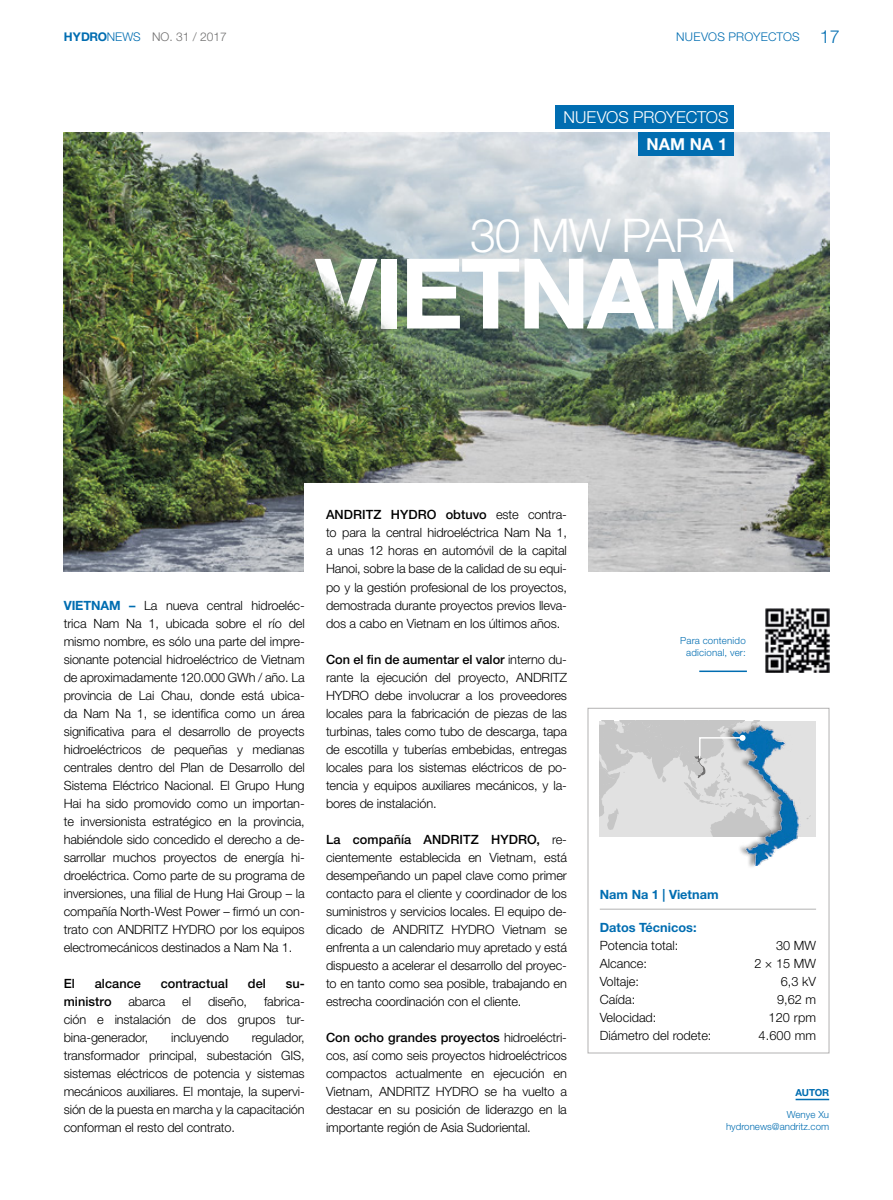
<style>
.page{position:relative;width:893px;height:1200px;background:#fff}
.page>*{position:absolute;margin:0;border:0;box-sizing:border-box;transform-origin:0 0}
.t1{font:700 97.5px "Helvetica Neue LT Std";letter-spacing:-.025em;color:#fff}
.t2{font:300 46.5px "Helvetica Neue LT Std";letter-spacing:-.025em;color:#fff}
.t3{font:300 16.5px "Helvetica Neue LT Std";letter-spacing:-.005em;color:#fff}
.t4{font:700 16.5px "Helvetica Neue LT Std";color:#fff}
.t5{font:300 12.75px/18px "Helvetica Neue LT Std";letter-spacing:-.01em;color:#000;text-align:justify}
.t6{font:500 12.75px "Helvetica Neue LT Std";letter-spacing:.005em;color:#000}
.t7{font:300 12.75px/18px "Helvetica Neue LT Std";letter-spacing:.01em;color:#000;text-align:right}
.t8{font:700 12.75px "Helvetica Neue LT Std";color:#006db1}
.t9{font:300 12px "Helvetica Neue LT Std";color:#706f6f}
.t10{font:300 12px "Helvetica Neue LT Std";letter-spacing:.02em;color:#006db1}
.t11{font:300 9.75px/12px "Helvetica Neue LT Std";color:#006db1;text-align:right}
.t12{font:300 9.75px/12px "Helvetica Neue LT Std";letter-spacing:.02em;color:#006db1;text-align:right}
.t13{font:700 9.75px "Helvetica Neue LT Std";letter-spacing:-.02em;color:#006db1}
.s1{font-weight:700;color:#006db1}
.s2{color:#006db1}
.s3{font-size:18px}
.s4{font-weight:500}
</style>
<div class="page">
<img style="left:64px;top:132px;width:765px;height:439px">
<div style="left:305px;top:483px;width:283px;height:212px;background:#fff"></div>
<div style="left:638px;top:132px;width:95px;height:24px;background:#006db1"></div>
<div style="left:555px;top:106px;width:178px;height:23px;background:#006db1"></div>
<div style="left:588px;top:708px;width:241px;height:344px;border:1px solid #b3b2b2"></div>
<hr style="left:600px;top:908px;width:216px;height:1px;background:#b3b2b2">
<div style="left:723px;top:721px;width:76px;height:147px;background:#000;opacity:.4"></div>
<img style="left:730px;top:836px;width:70px;height:29px">
<svg style="left:600px;top:720px;width:216px;height:116px;background:#c7ced3"></svg>
<hr style="left:796px;top:1098px;width:33px;height:1px;background:#006db1">
<img style="left:300px;top:267px;width:440px;height:76px">
<img style="left:766px;top:608px;width:63px;height:64px">
<hr style="left:699px;top:670px;width:48px;height:2px;background:#006db1">
<p class="t9" style="left:64px;top:29px;width:165px"><span class="s1">HYDRO</span><span class="s2">NEWS</span> NO. 31 / 2017</p>
<p class="t10" style="left:676px;top:29px;width:165px">NUEVOS PROYECTOS <span class="s3">17</span></p>
<p class="t3" style="left:563px;top:107px;width:166px">NUEVOS PROYECTOS</p>
<p class="t4" style="left:646px;top:134px;width:82px">NAM NA 1</p>
<h2 class="t2" style="left:470px;top:207px;width:265px">30 MW PARA</h2>
<h1 class="t1" style="left:315px;top:233px;width:426px">VIETNAM</h1>
<p class="t5" style="left:64px;top:595px;width:242px"><span class="s1">VIETNAM –</span> La nueva central hidroeléc&shy;trica Nam Na 1, ubicada sobre el río del mismo nombre, es sólo una parte del impre&shy;sionante potencial hidroeléctrico de Vietnam de aproximadamente 120.000 GWh / año. La provincia de Lai Chau, donde está ubica&shy;da Nam Na 1, se identifica como un área significativa para el desarrollo de proyects hidroeléctricos de pequeñas y medianas centrales dentro del Plan de Desarrollo del Sistema Eléctrico Nacional. El Grupo Hung Hai ha sido promovido como un importan&shy;te inversionista estratégico en la provincia, habiéndole sido concedido el derecho a de&shy;sarrollar muchos proyectos de energía hi&shy;droeléctrica. Como parte de su programa de inversiones, una filial de Hung Hai Group – la compañía North-West Power – firmó un con&shy;trato con ANDRITZ HYDRO por los equipos electromecánicos destinados a Nam Na 1.</p>
<p class="t6" style="left:64px;top:975px;width:13px">El</p>
<p class="t6" style="left:95px;top:975px;width:48px">alcance</p>
<p class="t6" style="left:161px;top:975px;width:69px">contractual</p>
<p class="t6" style="left:248px;top:975px;width:20px">del</p>
<p class="t6" style="left:286px;top:975px;width:21px">su-</p>
<p class="t6" style="left:64px;top:993px;width:49px">ministro</p>
<p class="t5" style="left:128px;top:991px;width:38px">abarca</p>
<p class="t5" style="left:182px;top:991px;width:10px">el</p>
<p class="t5" style="left:208px;top:991px;width:41px">diseño,</p>
<p class="t5" style="left:64px;top:991px;width:242px;text-indent:200px">fabrica&shy;ción e instalación de dos grupos tur&shy;bina-generador,</p>
<p class="t5" style="left:64px;top:1027px;width:242px;text-indent:188px">regulador, transformador principal, subestación GIS, sistemas eléctricos de potencia y sistemas mecánicos auxiliares. El montaje, la supervi&shy;sión de la puesta en marcha y la capacitación conforman el resto del contrato.</p>
<p class="t5" style="left:171px;top:1027px;width:59px">incluyendo</p>
<p class="t5" style="left:326px;top:505px;width:242px"><span class="s4">ANDRITZ HYDRO obtuvo</span> este contra&shy;to para la central hidroeléctrica Nam Na 1, a unas 12 horas en automóvil de la capital Hanoi, sobre la base de la calidad de su equi&shy;po y la gestión profesional de los proyectos, demostrada durante proyectos previos lleva&shy;dos a cabo en Vietnam en los últimos años.</p>
<p class="t5" style="left:326px;top:649px;width:242px"><span class="s4">Con el fin de aumentar el valor</span> interno du&shy;rante la ejecución del proyecto, ANDRITZ HYDRO debe involucrar a los proveedores locales para la fabricación de piezas de las turbinas, tales como tubo de descarga, tapa de escotilla y tuberías embebidas, entregas locales para los sistemas eléctricos de po&shy;tencia y equipos auxiliares mecánicos, y la&shy;bores de instalación.</p>
<p class="t5" style="left:326px;top:829px;width:242px"><span class="s4">La compañía ANDRITZ HYDRO,</span> re&shy;cientemente establecida en Vietnam, está desempeñando un papel clave como primer contacto para el cliente y coordinador de los suministros y servicios locales. El equipo de&shy;dicado de ANDRITZ HYDRO Vietnam se enfrenta a un calendario muy apretado y está dispuesto a acelerar el desarrollo del proyec&shy;to en tanto como sea posible, trabajando en estrecha coordinación con el cliente.</p>
<p class="t5" style="left:326px;top:1027px;width:242px"><span class="s4">Con ocho grandes proyectos</span> hidroeléctri&shy;cos, así como seis proyectos hidroeléctricos compactos actualmente en ejecución en Vietnam, ANDRITZ HYDRO se ha vuelto a destacar en su posición de liderazgo en la importante región de Asia Sudoriental.</p>
<p class="t12" style="left:680px;top:634px;width:67px">Para contenido adicional, ver:</p>
<p class="t8" style="left:600px;top:885px;width:120px">Nam Na 1 | Vietnam</p>
<p class="t8" style="left:600px;top:919px;width:98px">Datos Técnicos:</p>
<p class="t5" style="left:600px;top:935px;width:113px;text-align:left">Potencia total:<br>Alcance:<br>Voltaje:<br>Caída:<br>Velocidad:<br>Diámetro del rodete:</p>
<p class="t7" style="left:754px;top:935px;width:63px">30 MW<br>2 × 15 MW<br>6,3 kV<br>9,62 m<br>120 rpm<br>4.600 mm</p>
<p class="t13" style="left:795px;top:1086px;width:35px">AUTOR</p>
<p class="t11" style="left:726px;top:1107px;width:105px">Wenye Xu hydronews@andritz.com</p>
</div>
